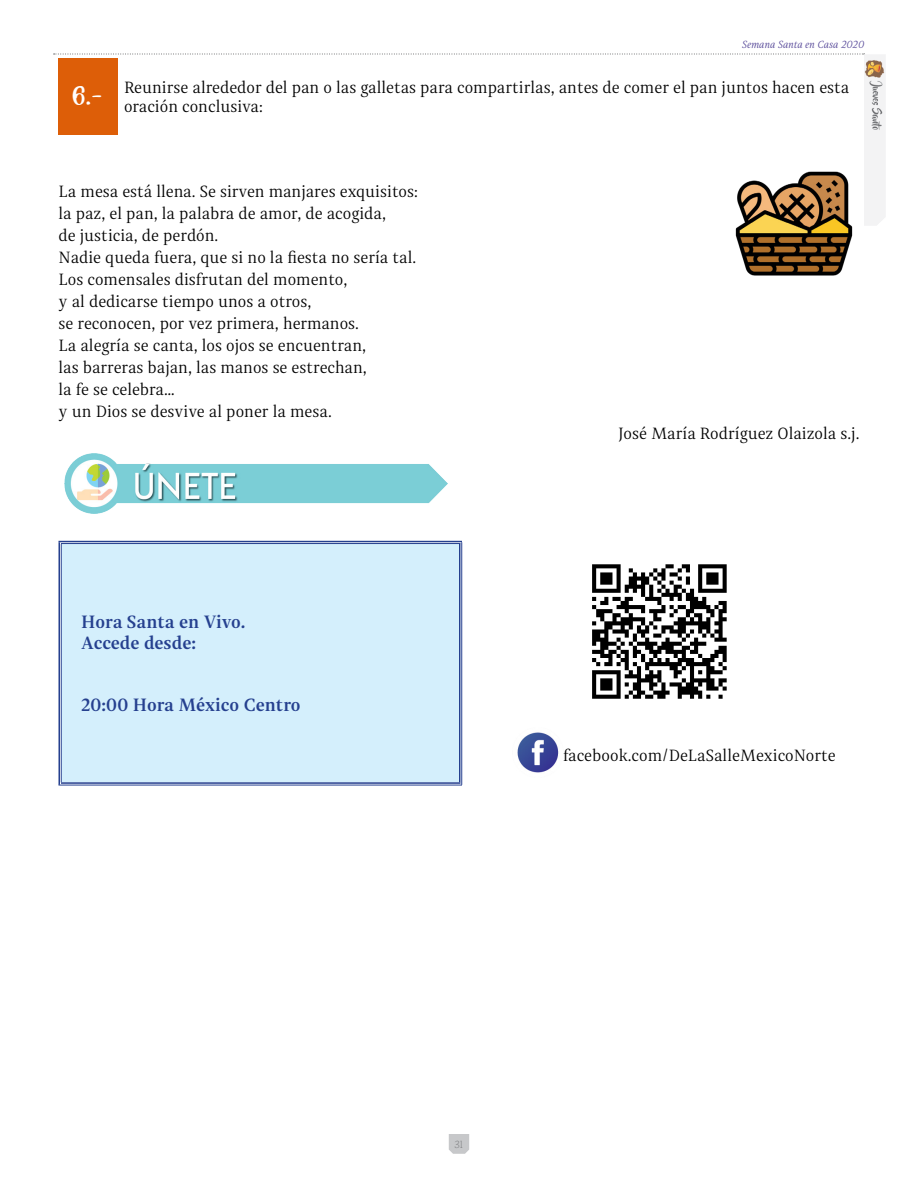
<style>
.page{position:relative;width:918px;height:1188px;background:#fff}
.page>*{position:absolute;margin:0;border:0;box-sizing:border-box;transform-origin:0 0}
.t1{font:21px "Beyond The Mountains";color:#fff}
.t2{font:700 18px/20.7px "Indivisa Text Serif";color:#25408f}
.t3{font:16.5px/22px "Indivisa Text Serif";color:#000}
.t4{font:italic 10.5px "Indivisa Text Serif";color:#594b9a}
.t5{font:300 10.5px "Indivisa Text Serif";color:#6d6e71}
</style>
<div class="page">
<svg style="left:449px;top:1134px;width:20px;height:20px"></svg>
<svg style="left:54px;top:54px;width:810px;height:1px"></svg>
<img style="left:864px;top:54px;width:21px;height:171px">
<div style="left:58px;top:58px;width:60px;height:77px;background:#dd5e08"></div>
<img style="left:735px;top:171px;width:118px;height:105px">
<img style="left:65px;top:454px;width:383px;height:59px">
<div style="left:60px;top:542px;width:400px;height:242px;background:#d4effc"></div>
<hr style="left:58px;top:541px;width:404px;height:3px;background:#fff">
<hr style="left:58px;top:544px;width:4px;height:238px;background:#c7cee2">
<hr style="left:58px;top:782px;width:404px;height:3px;background:#fff">
<hr style="left:58px;top:541px;width:404px;height:1px;background:#25408f">
<hr style="left:61px;top:543px;width:400px;height:1px;background:#25408f">
<hr style="left:58px;top:542px;width:2px;height:243px;background:#25408f">
<hr style="left:61px;top:544px;width:1px;height:238px;background:#25408f">
<hr style="left:459px;top:544px;width:1px;height:238px;background:#25408f">
<hr style="left:461px;top:542px;width:1px;height:243px;background:#25408f">
<hr style="left:61px;top:782px;width:400px;height:2px;background:#25408f">
<hr style="left:58px;top:785px;width:404px;height:1px;background:#25408f">
<img style="left:592px;top:564px;width:135px;height:135px">
<img style="left:517px;top:732px;width:42px;height:41px">
<p class="t4" style="left:742px;top:36px;width:124px">Semana Santa en Casa 2020</p>
<p class="t1" style="left:73px;top:85px;width:33px">6.-</p>
<p class="t3" style="left:124px;top:77px;width:727px;line-height:19px">Reunirse alrededor del pan o las galletas para compartirlas, antes de comer el pan juntos hacen esta oración conclusiva:</p>
<p class="t3" style="left:58px;top:179px;width:361px">La mesa está llena. Se sirven manjares exquisitos: la paz, el pan, la palabra de amor, de acogida,<br>de justicia, de perdón.<br>Nadie queda fuera, que si no la fiesta no sería tal.<br>Los comensales disfrutan del momento,<br>y al dedicarse tiempo unos a otros,<br>se reconocen, por vez primera, hermanos.<br>La alegría se canta, los ojos se encuentran,<br>las barreras bajan, las manos se estrechan,<br>la fe se celebra…<br>y un Dios se desvive al poner la mesa.</p>
<p class="t2" style="left:81px;top:611px;width:166px">Hora Santa en Vivo.<br>Accede desde:</p>
<p class="t2" style="left:81px;top:694px;width:221px">20:00 Hora México Centro</p>
<p class="t3" style="left:618px;top:421px;width:243px">José María Rodríguez Olaizola s.j.</p>
<p class="t3" style="left:563px;top:744px;width:274px">facebook.com/DeLaSalleMexicoNorte</p>
<p class="t5" style="left:455px;top:1136px;width:10px">31</p>
</div>
